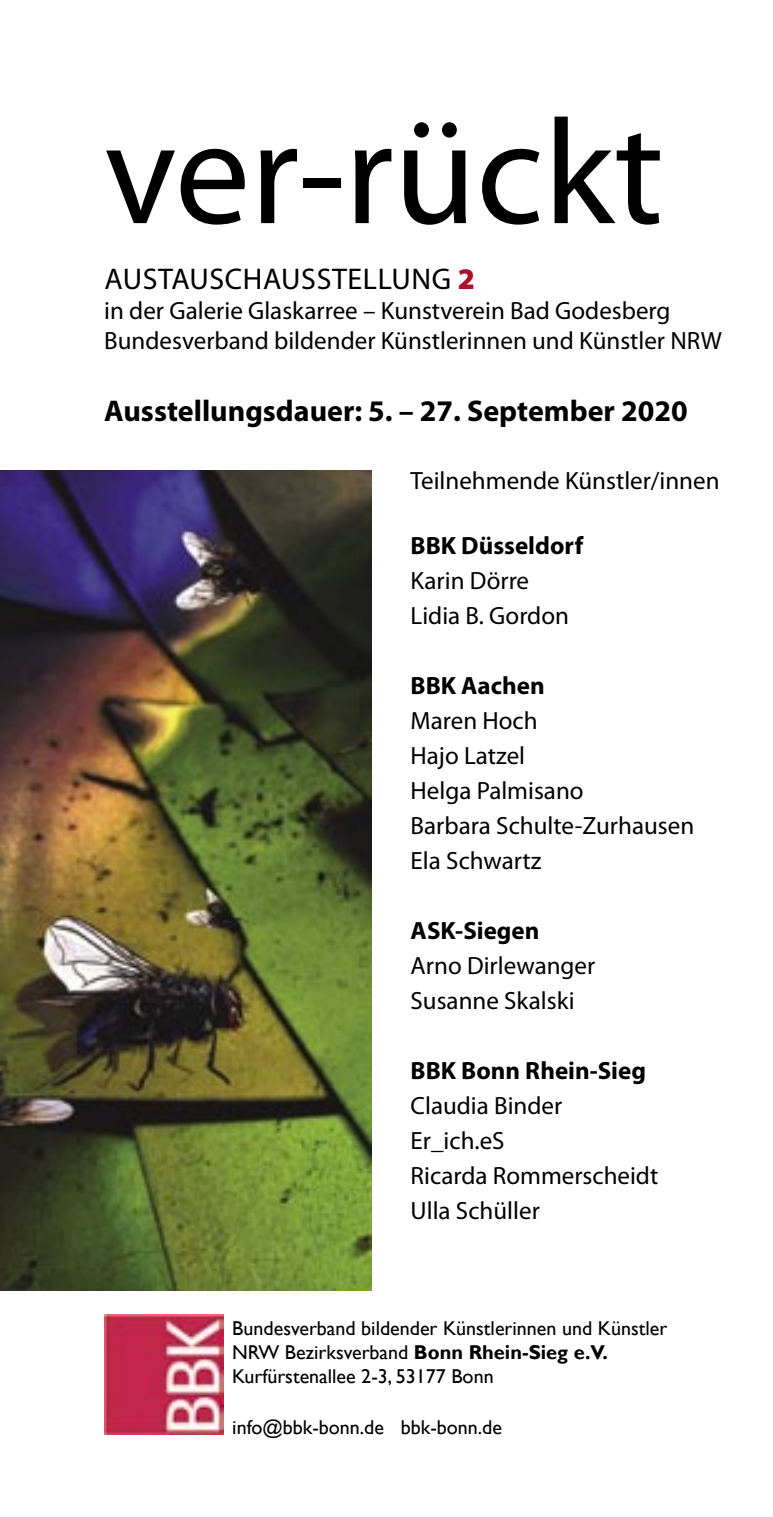
<style>
.page{position:relative;width:773px;height:1517px;background:#fff}
.page>*{position:absolute;margin:0;border:0;box-sizing:border-box;transform-origin:0 0}
.t1{font:150px "Myriad Pro";color:#000}
.t2{font:700 30px "Myriad Pro";color:#000}
.t3{font:30px "Myriad Pro";letter-spacing:.02em;color:#000}
.t4{font:25px/35px "Myriad Pro";color:#000}
.t5{font:20px/24px "Gill Sans";color:#000}
.s1{font-weight:900;color:#a9122a}
.s2{font-weight:700}
</style>
<div class="page">
<img style="left:105px;top:1315px;width:119px;height:119px">
<img style="left:1px;top:471px;width:370px;height:819px">
<p class="t1" style="left:104px;top:91px;width:561px">ver-rückt</p>
<p class="t3" style="left:104px;top:263px;width:372px">AUSTAUSCHAUSSTELLUNG <span class="s1">2</span></p>
<p class="t4" style="left:104px;top:296px;width:619px;line-height:30px">in der Galerie Glaskarree – Kunstverein Bad Godesberg<br>Bundesverband bildender Künstlerinnen und Künstler NRW</p>
<p class="t2" style="left:104px;top:394px;width:585px">Ausstellungsdauer: 5. – 27. September 2020</p>
<p class="t4" style="left:410px;top:464px;width:310px">Teilnehmende Künstler/innen</p>
<p class="t4" style="left:410px;top:529px;width:174px"><span class="s2">BBK Düsseldorf<br></span>Karin Dörre<br>Lidia B. Gordon</p>
<p class="t4" style="left:410px;top:669px;width:285px"><span class="s2">BBK Aachen<br></span>Maren Hoch<br>Hajo Latzel<br>Helga Palmisano<br>Barbara Schulte-Zurhausen<br>Ela Schwartz</p>
<p class="t4" style="left:410px;top:914px;width:186px"><span class="s2">ASK-Siegen<br></span>Arno Dirlewanger</p>
<p class="t4" style="left:410px;top:984px;width:165px">Susanne Skalski</p>
<p class="t4" style="left:410px;top:1054px;width:249px"><span class="s2">BBK Bonn Rhein-Sieg<br></span>Claudia Binder<br>Er_ich.eS<br>Ricarda Rommerscheidt<br>Ulla Schüller</p>
<p class="t5" style="left:232px;top:1317px;width:436px">Bundesverband bildender Künstlerinnen und Künstler</p>
<p class="t5" style="left:232px;top:1341px;width:377px">NRW Bezirksverband <span class="s2">Bonn Rhein-Sieg e.V.<br></span>Kurfürstenallee 2-3, 53177 Bonn</p>
<p class="t5" style="left:232px;top:1416px;width:271px">info@bbk-bonn.de bbk-bonn.de</p>
</div>
